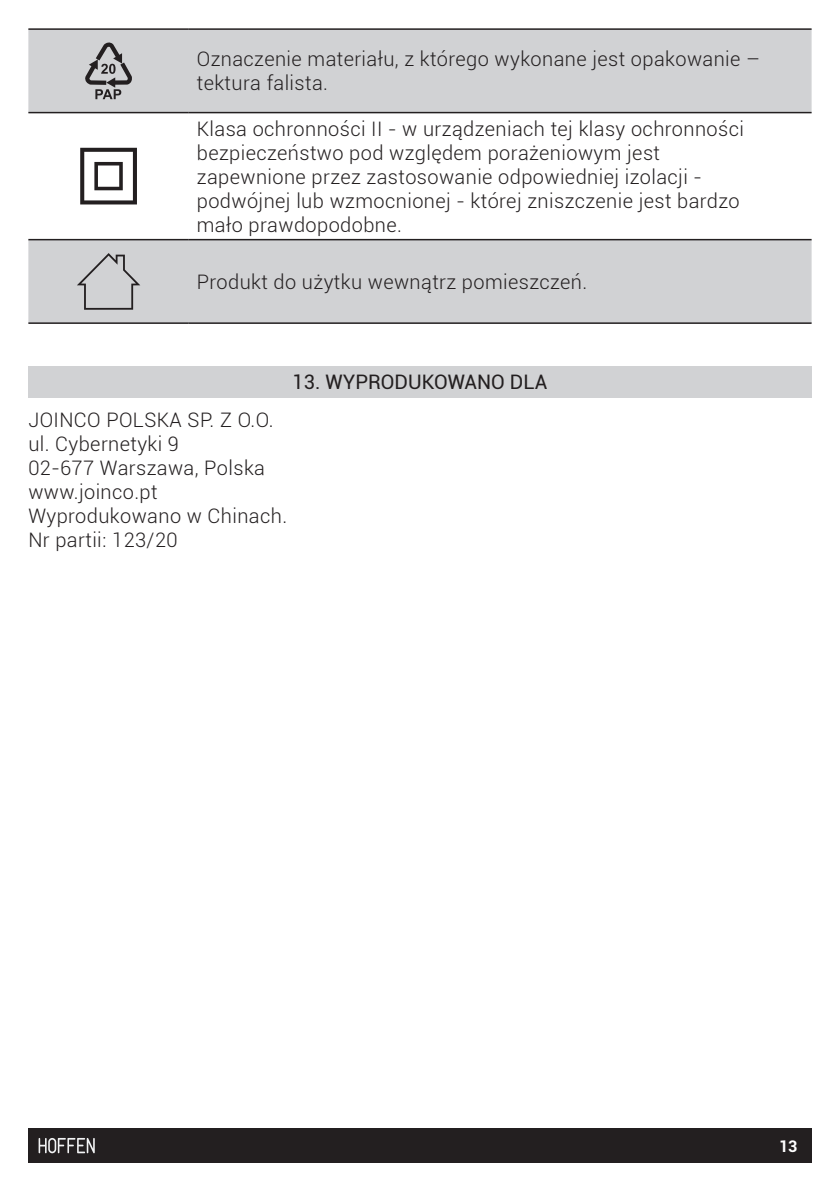
<style>
.page{position:relative;width:840px;height:1191px;background:#fff}
.page>*{position:absolute;margin:0;border:0;box-sizing:border-box;transform-origin:0 0}
.ZWYKŁY{font:300 20px/24px "Roboto";letter-spacing:.02em;color:#231f20}
.PL_DO_SPISU_TYTUL{font:20px "Roboto";color:#231f20}
.t1{font:700 16px "Roboto";color:#fff}
</style>
<div class="page">
<div style="left:28px;top:366px;width:783px;height:31px;background:#d1d2d4"></div>
<div style="left:28px;top:30px;width:783px;height:292px;background:#d1d2d4"></div>
<svg style="left:28px;top:113px;width:783px;height:126px"></svg>
<hr style="left:28px;top:28px;width:161px;height:2px;background:#231f20">
<hr style="left:189px;top:28px;width:622px;height:2px;background:#231f20">
<hr style="left:28px;top:112px;width:161px;height:1px;background:#231f20">
<hr style="left:189px;top:112px;width:622px;height:1px;background:#231f20">
<hr style="left:28px;top:239px;width:161px;height:1px;background:#231f20">
<hr style="left:189px;top:239px;width:622px;height:1px;background:#231f20">
<hr style="left:28px;top:322px;width:161px;height:2px;background:#231f20">
<hr style="left:189px;top:322px;width:622px;height:2px;background:#231f20">
<svg style="left:84px;top:41px;width:48px;height:58px;background:#a0a0a1"></svg>
<svg style="left:80px;top:148px;width:57px;height:56px"></svg>
<svg style="left:77px;top:253px;width:63px;height:57px;background:#bebec0"></svg>
<div style="left:28px;top:1128px;width:783px;height:34px;background:#231f20"></div>
<svg style="left:39px;top:1138px;width:56px;height:15px"></svg>
<p class="ZWYKŁY" style="left:197px;top:47px;width:564px">Oznaczenie materiału, z którego wykonane jest opakowanie – tektura falista.</p>
<p class="ZWYKŁY" style="left:197px;top:116px;width:548px">Klasa ochronności II - w urządzeniach tej klasy ochronności bezpieczeństwo pod względem porażeniowym jest zapewnione przez zastosowanie odpowiedniej izolacji - podwójnej lub wzmocnionej - której zniszczenie jest bardzo mało prawdopodobne.</p>
<p class="ZWYKŁY" style="left:197px;top:269px;width:391px">Produkt do użytku wewnątrz pomieszczeń.</p>
<p class="ZWYKŁY" style="left:28px;top:407px;width:246px">JOINCO POLSKA SP. Z O.O.</p>
<p class="ZWYKŁY" style="left:28px;top:431px;width:152px">ul. Cybernetyki 9</p>
<p class="ZWYKŁY" style="left:28px;top:455px;width:238px">02-677 Warszawa, Polska</p>
<p class="ZWYKŁY" style="left:28px;top:479px;width:131px">www.joinco.pt</p>
<p class="ZWYKŁY" style="left:28px;top:503px;width:260px">Wyprodukowano w Chinach.</p>
<p class="ZWYKŁY" style="left:28px;top:527px;width:151px">Nr partii: 123/20</p>
<p class="PL_DO_SPISU_TYTUL" style="left:292px;top:368px;width:256px">13. WYPRODUKOWANO DLA</p>
<p class="t1" style="left:778px;top:1134px;width:20px">13</p>
</div>
